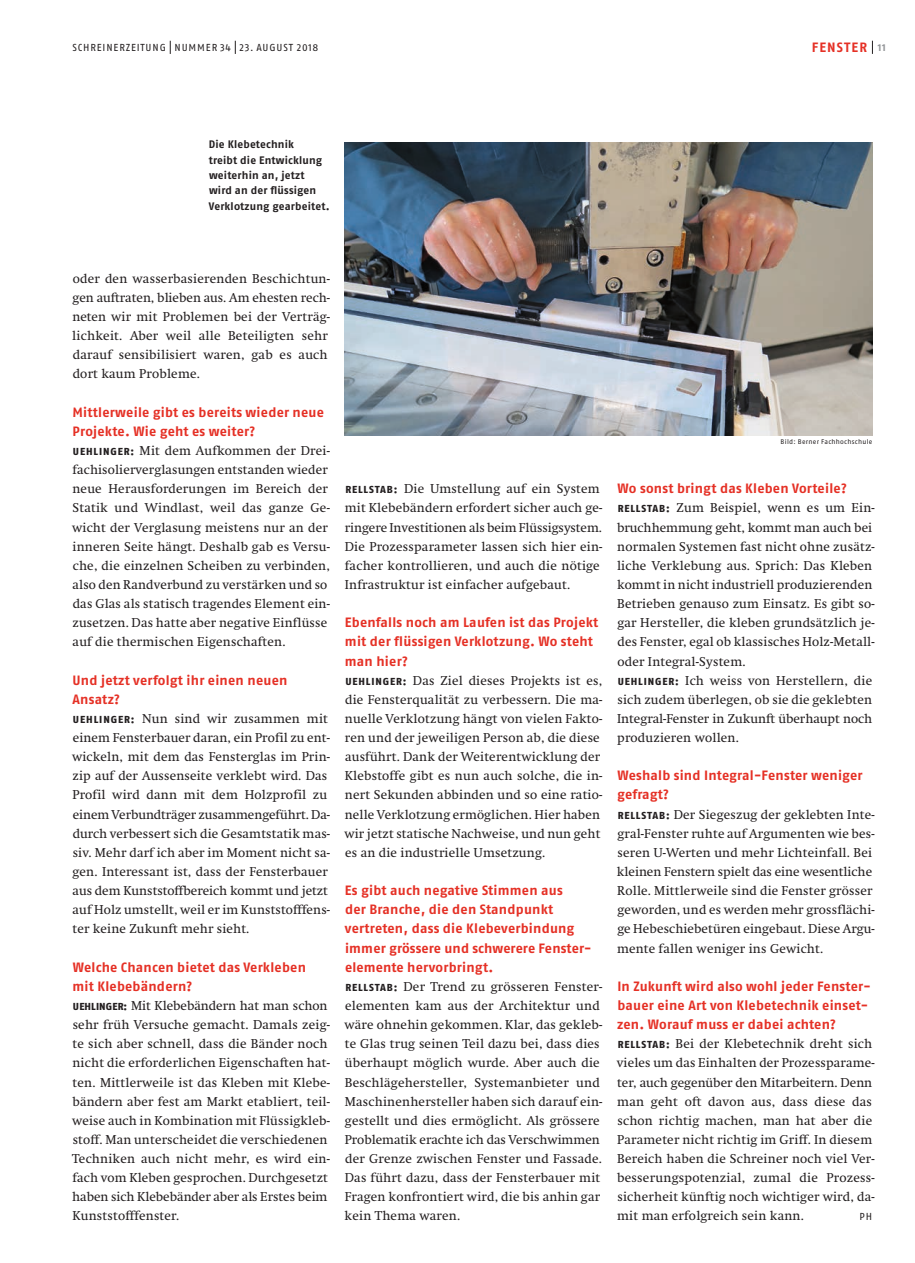
<style>
.page{position:relative;width:915px;height:1263px;background:#fff}
.page>*{position:absolute;margin:0;border:0;box-sizing:border-box;transform-origin:0 0}
.t1{font:700 13.5px/19.2px "Fago OT";letter-spacing:.02em;color:#e53025}
.t2{font:700 13.5px "Fago OT";letter-spacing:.085em;color:#e53025}
.t3{font:12.75px/19.2px "Swift";letter-spacing:.02em;color:#231f20}
.t4{font:700 10.8px/15.3px "Fago OT";letter-spacing:.02em;color:#231f20}
.t5{font:10.2px "Fago OT";letter-spacing:.085em;color:#231f20}
.t6{font:6.75px "Fago OT";letter-spacing:.045em;color:#231f20}
.s1{font-size:10.2px;color:#939598}
.s2{font-family:"Fago OT";font-weight:800;font-size:10.2px}
</style>
<div class="page">
<svg style="left:871px;top:41px;width:1px;height:13px"></svg>
<svg style="left:170px;top:41px;width:1px;height:13px"></svg>
<svg style="left:235px;top:41px;width:1px;height:13px"></svg>
<img style="left:344px;top:142px;width:528px;height:294px">
<p class="t5" style="left:72px;top:41px;width:198px">SCHREINERZEITUNG NUMMER 34 23. August</p>
<p class="t5" style="left:297px;top:41px;width:23px">2018</p>
<p class="t2" style="left:811px;top:39px;width:76px">Fenster <span class="s1">11</span></p>
<p class="t4" style="left:209px;top:137px;width:122px">Die Klebetechnik<br>treibt die Entwicklung weiterhin an, jetzt wird an der flüssigen<br>Verklotzung gearbeitet.</p>
<p class="t3" style="left:72px;top:269px;width:259px">oder den wasserbasierenden Beschichtun&shy;gen auftraten, blieben aus. Am ehesten rech&shy;neten wir mit Problemen bei der Verträg&shy;lichkeit. Aber weil alle Beteiligten sehr darauf sensibilisiert waren, gab es auch dort kaum Probleme.</p>
<p class="t1" style="left:72px;top:402px;width:253px">Mittlerweile gibt es bereits wieder neue<br>Projekte. Wie geht es weiter?</p>
<p class="t3" style="left:72px;top:441px;width:259px"><span class="s2">UEHLINGER:</span> Mit dem Aufkommen der Drei&shy;fachisolierverglasungen entstanden wieder neue Herausforderungen im Bereich der Statik und Windlast, weil das ganze Ge&shy;wicht der Verglasung meistens nur an der inneren Seite hängt. Deshalb gab es Versu&shy;che, die einzelnen Scheiben zu verbinden, also den Randverbund zu verstärken und so das Glas als statisch tragendes Element ein&shy;zusetzen. Das hatte aber negative Einflüsse auf die thermischen Eigenschaften.</p>
<p class="t1" style="left:72px;top:670px;width:216px">Und jetzt verfolgt ihr einen neuen<br>Ansatz?</p>
<p class="t3" style="left:72px;top:709px;width:259px"><span class="s2">UEHLINGER:</span> Nun sind wir zusammen mit einem Fensterbauer daran, ein Profil zu ent&shy;wickeln, mit dem das Fensterglas im Prin&shy;zip auf der Aussenseite verklebt wird. Das Profil wird dann mit dem Holzprofil zu einem Verbundträger zusammengeführt. Da&shy;durch verbessert sich die Gesamtstatik mas&shy;siv. Mehr darf ich aber im Moment nicht sa&shy;gen. Interessant ist, dass der Fensterbauer aus dem Kunststoffbereich kommt und jetzt auf Holz umstellt, weil er im Kunststofffens&shy;ter keine Zukunft mehr sieht.</p>
<p class="t1" style="left:73px;top:957px;width:235px">Welche Chancen bietet das Verkleben mit Klebebändern?</p>
<p class="t3" style="left:72px;top:996px;width:259px"><span class="s2">UEHLINGER:</span> Mit Klebebändern hat man schon sehr früh Versuche gemacht. Damals zeig&shy;te sich aber schnell, dass die Bänder noch nicht die erforderlichen Eigenschaften hat&shy;ten. Mittlerweile ist das Kleben mit Klebe&shy;bändern aber fest am Markt etabliert, teil&shy;weise auch in Kombination mit Flüssigkleb&shy;stoff. Man unterscheidet die verschiedenen Techniken auch nicht mehr, es wird ein&shy;fach vom Kleben gesprochen. Durchgesetzt haben sich Klebebänder aber als Erstes beim Kunststofffenster.</p>
<p class="t6" style="left:780px;top:438px;width:93px">Bild: Berner Fachhochschule</p>
<p class="t3" style="left:344px;top:479px;width:259px"><span class="s2">RELLSTAB:</span> Die Umstellung auf ein System mit Klebebändern erfordert sicher auch ge&shy;ringere Investitionen als beim Flüssigsystem.<br>Die Prozessparameter lassen sich hier ein&shy;facher kontrollieren, und auch die nötige Infrastruktur ist einfacher aufgebaut.</p>
<p class="t1" style="left:345px;top:613px;width:255px">Ebenfalls noch am Laufen ist das Projekt mit der flüssigen Verklotzung. Wo steht man hier?</p>
<p class="t3" style="left:344px;top:671px;width:259px"><span class="s2">UEHLINGER:</span> Das Ziel dieses Projekts ist es, die Fensterqualität zu verbessern. Die ma&shy;nuelle Verklotzung hängt von vielen Fakto&shy;ren und der jeweiligen Person ab, die diese ausführt. Dank der Weiterentwicklung der Klebstoffe gibt es nun auch solche, die in&shy;nert Sekunden abbinden und so eine ratio&shy;nelle Verklotzung ermöglichen. Hier haben wir jetzt statische Nachweise, und nun geht es an die industrielle Umsetzung.</p>
<p class="t1" style="left:345px;top:881px;width:248px">Es gibt auch negative Stimmen aus<br>der Branche, die den Standpunkt vertreten, dass die Klebeverbindung immer grössere und schwerere Fenster&shy;elemente hervorbringt.</p>
<p class="t3" style="left:344px;top:977px;width:259px"><span class="s2">RELLSTAB:</span> Der Trend zu grösseren Fenster&shy;elementen kam aus der Architektur und wäre ohnehin gekommen. Klar, das gekleb&shy;te Glas trug seinen Teil dazu bei, dass dies überhaupt möglich wurde. Aber auch die Beschlägehersteller, Systemanbieter und Maschinenhersteller haben sich darauf ein&shy;gestellt und dies ermöglicht. Als grössere Problematik erachte ich das Verschwimmen der Grenze zwischen Fenster und Fassade.<br>Das führt dazu, dass der Fensterbauer mit Fragen konfrontiert wird, die bis anhin gar kein Thema waren.</p>
<p class="t1" style="left:617px;top:479px;width:231px">Wo sonst bringt das Kleben Vorteile?</p>
<p class="t3" style="left:616px;top:499px;width:259px"><span class="s2">RELLSTAB:</span> Zum Beispiel, wenn es um Ein&shy;bruchhemmung geht, kommt man auch bei normalen Systemen fast nicht ohne zusätz&shy;liche Verklebung aus. Sprich: Das Kleben kommt in nicht industriell produzierenden Betrieben genauso zum Einsatz. Es gibt so&shy;gar Hersteller, die kleben grundsätzlich je&shy;des Fenster, egal ob klassisches Holz-Metall&shy;oder Integral-System.<br><span class="s2">UEHLINGER:</span> Ich weiss von Herstellern, die sich zudem überlegen, ob sie die geklebten Integral-Fenster in Zukunft überhaupt noch produzieren wollen.</p>
<p class="t1" style="left:617px;top:766px;width:247px">Weshalb sind Integral-Fenster weniger gefragt?</p>
<p class="t3" style="left:616px;top:805px;width:259px"><span class="s2">RELLSTAB:</span> Der Siegeszug der geklebten Inte&shy;gral-Fenster ruhte auf Argumenten wie bes&shy;seren U-Werten und mehr Lichteinfall. Bei kleinen Fenstern spielt das eine wesentliche Rolle. Mittlerweile sind die Fenster grösser geworden, und es werden mehr grossflächi&shy;ge Hebeschiebetüren eingebaut. Diese Argu&shy;mente fallen weniger ins Gewicht.</p>
<p class="t1" style="left:617px;top:976px;width:255px">In Zukunft wird also wohl jeder Fenster&shy;bauer eine Art von Klebetechnik einset&shy;zen. Worauf muss er dabei achten?</p>
<p class="t3" style="left:616px;top:1034px;width:259px"><span class="s2">RELLSTAB:</span> Bei der Klebetechnik dreht sich vieles um das Einhalten der Prozessparame&shy;ter, auch gegenüber den Mitarbeitern. Denn man geht oft davon aus, dass diese das schon richtig machen, man hat aber die Parameter nicht richtig im Griff. In diesem Bereich haben die Schreiner noch viel Ver&shy;besserungspotenzial, zumal die Prozess&shy;sicherheit künftig noch wichtiger wird, da&shy;mit man erfolgreich sein kann.</p>
<p class="t5" style="left:859px;top:1211px;width:14px">PH</p>
</div>
